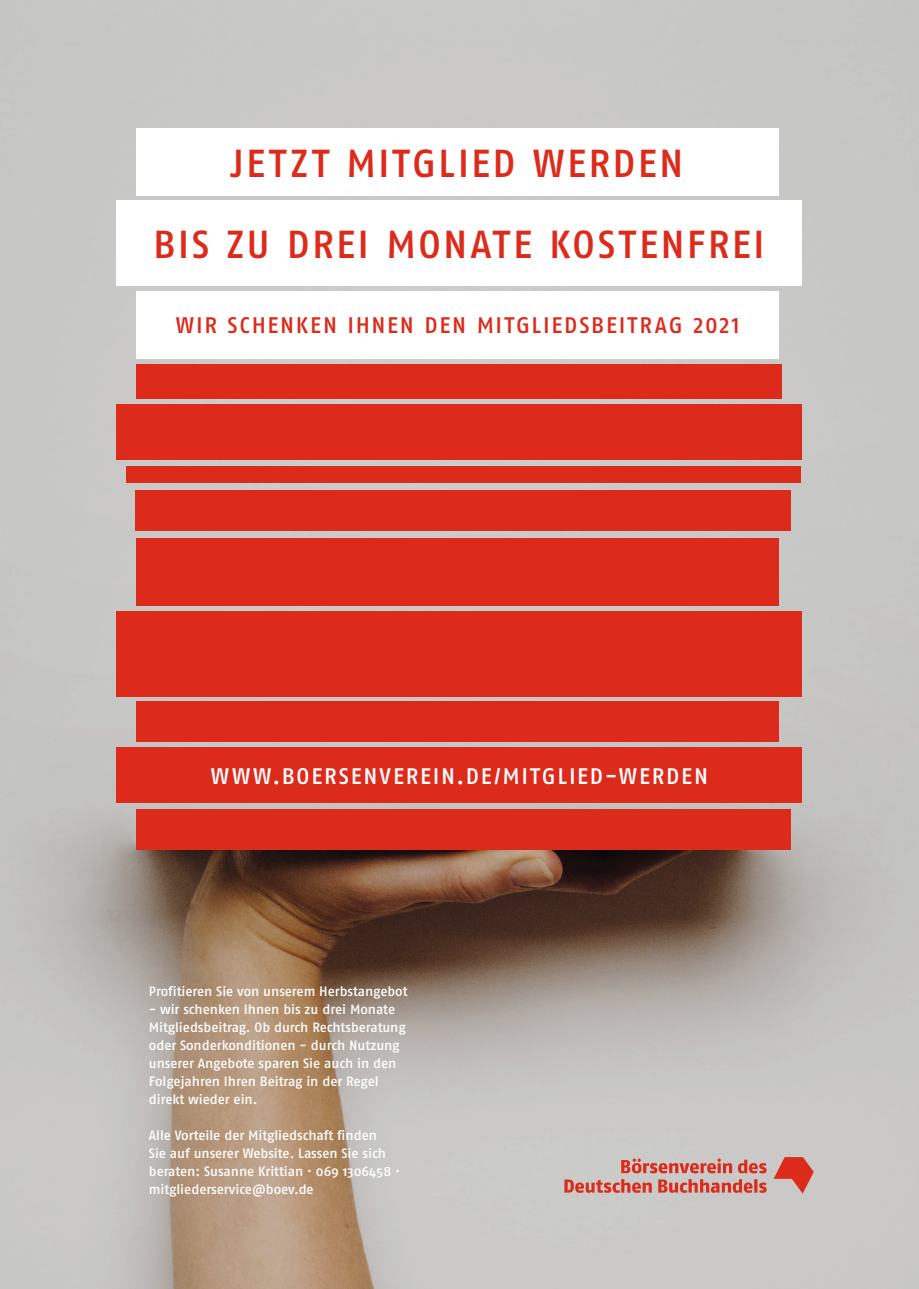
<style>
.page{position:relative;width:919px;height:1289px;background:#fff}
.page>*{position:absolute;margin:0;border:0;box-sizing:border-box;transform-origin:0 0}
.H1___Überschrift{font:500 39px "Fago Pro";letter-spacing:.06em;color:#dc2a1b}
.H1___Überschrift-2{font:500 22.5px "Fago Pro";letter-spacing:.08em;color:#dc2a1b}
.H1___Überschrift-3{font:500 22.5px "Fago Pro";letter-spacing:.08em;color:#fff}
.Inhaltsverzeichnis{font:500 13.5px/18px "Fago Pro";letter-spacing:-.005em;color:#fff}
</style>
<div class="page">
<img style="left:0;top:0;width:918px;height:1288px">
<div style="left:117px;top:746px;width:685px;height:56px;background:#dc2a1b"></div>
<div style="left:117px;top:404px;width:685px;height:56px;background:#dc2a1b"></div>
<div style="left:117px;top:611px;width:685px;height:85px;background:#dc2a1b"></div>
<div style="left:117px;top:200px;width:685px;height:86px;background:#fff"></div>
<div style="left:136px;top:701px;width:642px;height:40px;background:#dc2a1b"></div>
<div style="left:136px;top:364px;width:645px;height:35px;background:#dc2a1b"></div>
<div style="left:136px;top:538px;width:642px;height:68px;background:#dc2a1b"></div>
<div style="left:136px;top:128px;width:642px;height:67px;background:#fff"></div>
<div style="left:136px;top:291px;width:642px;height:68px;background:#fff"></div>
<div style="left:136px;top:809px;width:654px;height:40px;background:#dc2a1b"></div>
<div style="left:135px;top:490px;width:655px;height:40px;background:#dc2a1b"></div>
<div style="left:126px;top:466px;width:674px;height:17px;background:#dc2a1b"></div>
<svg style="left:773px;top:1157px;width:40px;height:36px"></svg>
<svg style="left:564px;top:1179px;width:87px;height:13px"></svg>
<svg style="left:658px;top:1179px;width:108px;height:13px"></svg>
<svg style="left:621px;top:1158px;width:145px;height:15px;background:#d18780"></svg>
<h1 class="H1___Überschrift" style="left:230px;top:140px;width:454px">JETZT MITGLIED WERDEN</h1>
<h1 class="H1___Überschrift" style="left:153px;top:221px;width:613px">BIS ZU DREI MONATE KOSTENFREI</h1>
<h1 class="H1___Überschrift-2" style="left:176px;top:312px;width:565px">WIR SCHENKEN IHNEN DEN MITGLIEDSBEITRAG 2021</h1>
<h1 class="H1___Überschrift-3" style="left:211px;top:762px;width:498px">WWW.BOERSENVEREIN.DE/MITGLIED-WERDEN</h1>
<p class="Inhaltsverzeichnis" style="left:149px;top:981px;width:260px">Profitieren Sie von unserem Herbstangebot</p>
<p class="Inhaltsverzeichnis" style="left:149px;top:999px;width:258px">- wir schenken Ihnen bis zu drei Monate Mitgliedsbeitrag. Ob durch Rechtsberatung oder Sonderkonditionen - durch Nutzung unserer Angebote sparen Sie auch in den Folgejahren Ihren Beitrag in der Regel direkt wieder ein.</p>
<p class="Inhaltsverzeichnis" style="left:149px;top:1125px;width:253px">Alle Vorteile der Mitgliedschaft finden<br>Sie auf unserer Website. Lassen Sie sich beraten: Susanne Krittian · 069 1306458 · mitgliederservice@boev.de</p>
</div>
